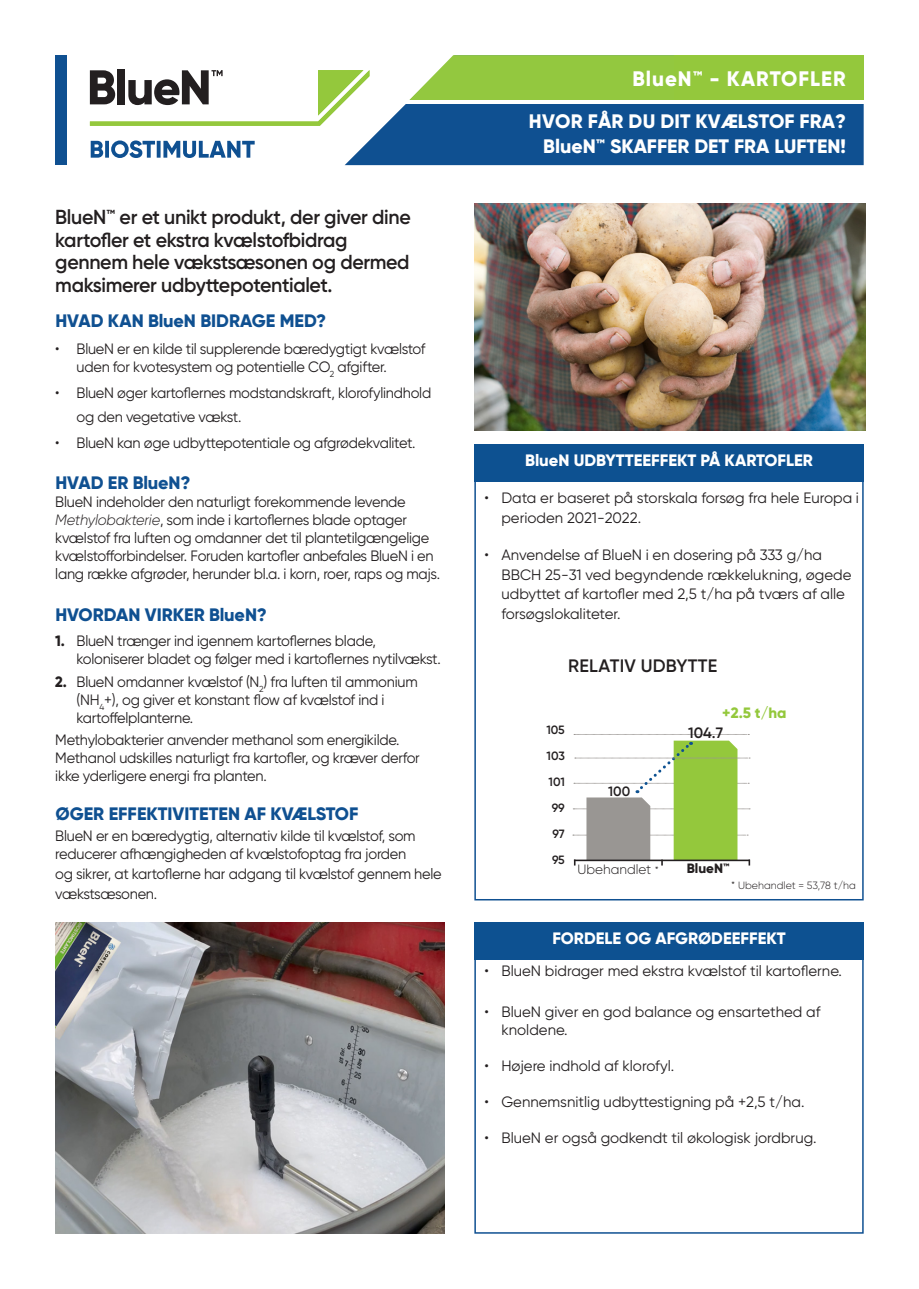
<style>
.page{position:relative;width:919px;height:1289px;background:#fff}
.page>*{position:absolute;margin:0;border:0;box-sizing:border-box;transform-origin:0 0}
.t1{font:800 21px "Gilroy";letter-spacing:.05em;color:#fff}
.FICHA-Texto{font:600 20.25px "Gilroy";letter-spacing:-.015em;color:#231f20}
.FICHA-Titular{font:800 19.5px "Gilroy";color:#fff}
.FICHA-Ladillo{font:800 18px "Gilroy";color:#0f5091}
.t2{font:600 18px "Gilroy";letter-spacing:.01em;color:#231f20}
.t3{font:800 16.5px "Gilroy";color:#fff}
.FICHA-Texto_Tabulador{font:15px/18px "Gilroy";letter-spacing:-.015em;color:#231f20}
.FICHA-Ladillo-2{font:15px/18px "Gilroy";letter-spacing:-.015em;color:#231f20}
.t4{font:800 15px "Gilroy";color:#94c83c}
.t5{font:600 15px "Gilroy";color:#231f20}
.t6{font:300 13.5px "Gilroy";color:#231f20}
.t7{font:800 13.5px "Gilroy";color:#231f20}
.t8{font:600 13.5px "Gilroy";color:#231f20}
.t9{font:600 12px "Gilroy";letter-spacing:-.005em;color:#231f20}
.t10{font:300 10.5px "Gilroy";color:#231f20}
.s1{font-weight:300;font-style:italic}
.s2{font-weight:800}
.s3{font-size:10.5px}
</style>
<div class="page">
<svg style="left:345px;top:70px;width:518px;height:95px;background:#215d99"></svg>
<div style="left:55px;top:55px;width:11px;height:110px;background:#0f5091"></div>
<img style="left:55px;top:922px;width:389px;height:311px">
<div style="left:118px;top:69px;width:7px;height:35px;background:#231f20"></div>
<svg style="left:90px;top:70px;width:279px;height:56px"></svg>
<svg style="left:91px;top:140px;width:164px;height:18px"></svg>
<div style="left:474px;top:940px;width:389px;height:293px;border:2px solid #0f5091"></div>
<div style="left:474px;top:922px;width:389px;height:37px;background:#0d5191"></div>
<svg style="left:573px;top:734px;width:177px;height:131px"></svg>
<div style="left:474px;top:470px;width:389px;height:430px;border:2px solid #0f5091"></div>
<div style="left:474px;top:444px;width:389px;height:37px;background:#0d5191"></div>
<svg style="left:405px;top:55px;width:269px;height:46px;background:#9fce55"></svg>
<div style="left:674px;top:55px;width:189px;height:49px;background:#94c83c"></div>
<hr style="left:396px;top:101px;width:467px;height:3px;background:#fff">
<img style="left:474px;top:203px;width:391px;height:227px">
<p class="FICHA-Texto" style="left:55px;top:204px;width:357px">BlueN™ er et unikt produkt, der giver dine</p>
<p class="FICHA-Texto" style="left:55px;top:227px;width:294px">kartofler et ekstra kvælstofbidrag</p>
<p class="FICHA-Texto" style="left:55px;top:249px;width:356px">gennem hele vækstsæsonen og dermed</p>
<p class="FICHA-Texto" style="left:55px;top:272px;width:279px">maksimerer udbyttepotentialet.</p>
<p class="FICHA-Ladillo" style="left:55px;top:309px;width:272px">HVAD KAN BlueN BIDRAGE MED?</p>
<p class="FICHA-Texto_Tabulador" style="left:77px;top:339px;width:350px;text-indent:-21px">• BlueN er en kilde til supplerende bæredygtigt kvælstof uden for kvotesystem og potentielle CO<sub>2</sub> afgifter.</p>
<p class="FICHA-Texto_Tabulador" style="left:77px;top:381px;width:356px;line-height:24px;text-indent:-21px">• BlueN øger kartoflernes modstandskraft, klorofylindhold og den vegetative vækst.</p>
<p class="FICHA-Texto_Tabulador" style="left:55px;top:434px;width:362px">• BlueN kan øge udbyttepotentiale og afgrødekvalitet.</p>
<p class="FICHA-Ladillo" style="left:55px;top:471px;width:137px">HVAD ER BlueN?</p>
<p class="FICHA-Ladillo-2" style="left:55px;top:493px;width:386px">BlueN indeholder den naturligt forekommende levende <span class="s1">Methylobakterie</span>, som inde i kartoflernes blade optager kvælstof fra luften og omdanner det til plantetilgængelige kvælstofforbindelser. Foruden kartofler anbefales BlueN i en lang række afgrøder, herunder bl.a. i korn, roer, raps og majs.</p>
<p class="FICHA-Ladillo" style="left:55px;top:603px;width:213px">HVORDAN VIRKER BlueN?</p>
<p class="FICHA-Texto_Tabulador" style="left:77px;top:632px;width:365px;text-indent:-21px"><span class="s2">1.</span> BlueN trænger ind igennem kartoflernes blade, koloniserer bladet og følger med i kartoflernes nytilvækst.</p>
<p class="FICHA-Texto_Tabulador" style="left:77px;top:672px;width:342px;text-indent:-21px"><span class="s2">2.</span> BlueN omdanner kvælstof (N<sub>2</sub>) fra luften til ammonium (NH<sub>4</sub>+), og giver et konstant flow af kvælstof ind i kartoffelplanterne.</p>
<p class="FICHA-Texto_Tabulador" style="left:55px;top:730px;width:366px">Methylobakterier anvender methanol som energikilde.<br>Methanol udskilles naturligt fra kartofler, og kræver derfor ikke yderligere energi fra planten.</p>
<p class="FICHA-Ladillo" style="left:55px;top:802px;width:304px">ØGER EFFEKTIVITETEN AF KVÆLSTOF</p>
<p class="FICHA-Texto_Tabulador" style="left:55px;top:826px;width:362px">BlueN er en bæredygtig, alternativ kilde til kvælstof, som reducerer afhængigheden af kvælstofoptag fra jorden</p>
<p class="FICHA-Texto_Tabulador" style="left:55px;top:864px;width:388px">og sikrer, at kartoflerne har adgang til kvælstof gennem hele</p>
<p class="FICHA-Texto_Tabulador" style="left:55px;top:884px;width:103px">vækstsæsonen.</p>
<p class="t1" style="left:632px;top:65px;width:215px">BlueN™ - KARTOFLER</p>
<p class="FICHA-Titular" style="left:529px;top:109px;width:318px">HVOR FÅR DU DIT KVÆLSTOF FRA?</p>
<p class="FICHA-Titular" style="left:543px;top:134px;width:304px">BlueN™ SKAFFER DET FRA LUFTEN!</p>
<p class="t3" style="left:525px;top:450px;width:289px">BlueN UDBYTTEEFFEKT PÅ KARTOFLER</p>
<p class="FICHA-Ladillo-2" style="left:501px;top:488px;width:359px;line-height:19.5px;text-indent:-17px">• Data er baseret på storskala forsøg fra hele Europa i perioden 2021-2022.</p>
<p class="FICHA-Ladillo-2" style="left:501px;top:545px;width:351px;line-height:19.5px;text-indent:-17px">• Anvendelse af BlueN i en dosering på 333 g/ha BBCH 25-31 ved begyndende rækkelukning, øgede udbyttet af kartofler med 2,5 t/ha på tværs af alle forsøgslokaliteter.</p>
<p class="t2" style="left:568px;top:654px;width:150px">RELATIV UDBYTTE</p>
<p class="t9" style="left:546px;top:722px;width:20px">105</p>
<p class="t9" style="left:546px;top:748px;width:20px">103</p>
<p class="t9" style="left:548px;top:774px;width:18px">101</p>
<p class="t9" style="left:551px;top:800px;width:15px">99</p>
<p class="t9" style="left:552px;top:826px;width:14px">97</p>
<p class="t9" style="left:552px;top:852px;width:14px">95</p>
<p class="t4" style="left:722px;top:703px;width:66px">+2.5 t/ha</p>
<p class="t8" style="left:608px;top:783px;width:24px">100</p>
<p class="t5" style="left:688px;top:723px;width:36px">104.7</p>
<p class="t6" style="left:577px;top:860px;width:83px">Ubehandlet <span class="s3">*</span></p>
<p class="t7" style="left:686px;top:860px;width:44px">BlueN™</p>
<p class="t10" style="left:731px;top:878px;width:126px">* Ubehandlet = 53,78 t/ha</p>
<p class="t3" style="left:552px;top:927px;width:235px">FORDELE OG AFGRØDEEFFEKT</p>
<p class="FICHA-Ladillo-2" style="left:484px;top:961px;width:359px">• BlueN bidrager med ekstra kvælstof til kartoflerne.</p>
<p class="FICHA-Ladillo-2" style="left:501px;top:1002px;width:320px;text-indent:-17px">• BlueN giver en god balance og ensartethed af knoldene.</p>
<p class="FICHA-Ladillo-2" style="left:484px;top:1056px;width:191px">• Højere indhold af klorofyl.</p>
<p class="FICHA-Ladillo-2" style="left:484px;top:1092px;width:321px">• Gennemsnitlig udbyttestigning på +2,5 t/ha.</p>
<p class="FICHA-Ladillo-2" style="left:484px;top:1128px;width:334px">• BlueN er også godkendt til økologisk jordbrug.</p>
</div>
